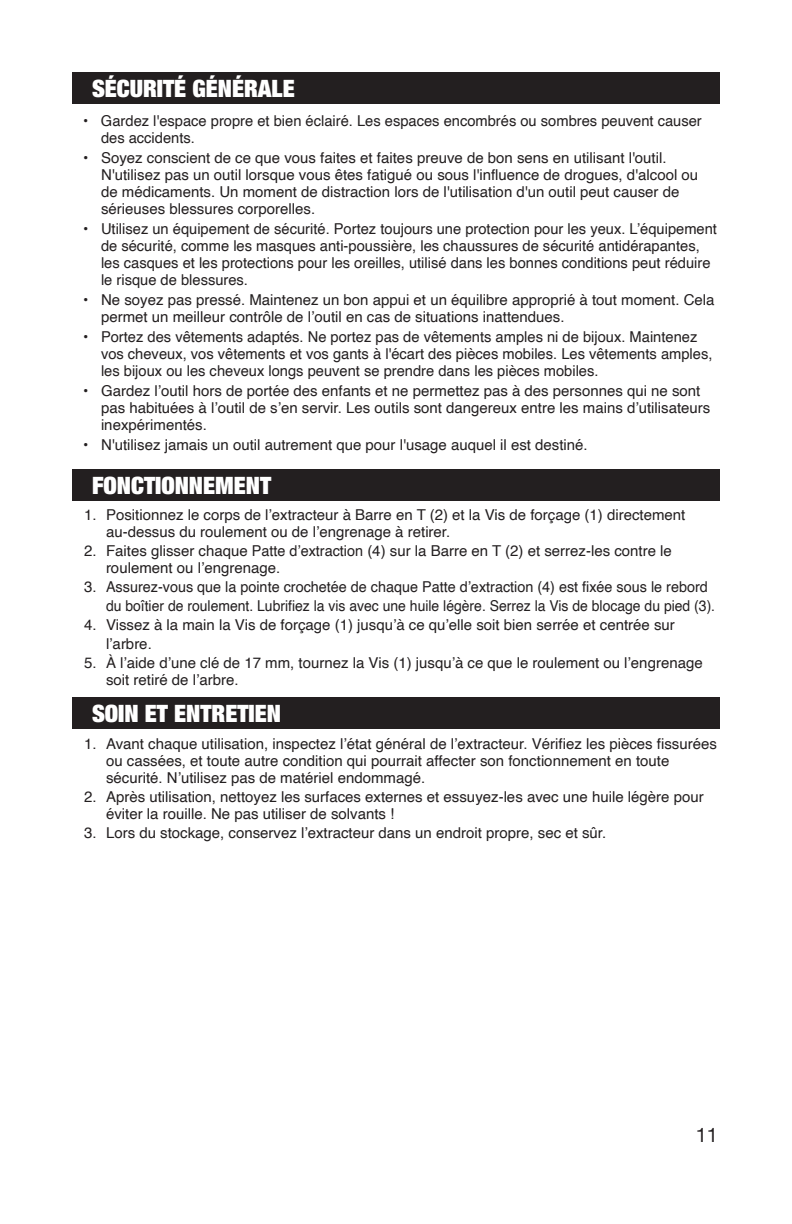
<style>
.page{position:relative;width:792px;height:1224px;background:#fff}
.page>*{position:absolute;margin:0;border:0;box-sizing:border-box;transform-origin:0 0}
.t1{font:900 expanded 24px "Helvetica Neue";color:#fff}
.t2{font:20px "Helvetica Neue";color:#231f20}
.t3{font:15px/17px "Helvetica";color:#231f20}
</style>
<div class="page">
<div style="left:72px;top:697px;width:648px;height:31px;background:#231f20"></div>
<div style="left:72px;top:469px;width:648px;height:32px;background:#231f20"></div>
<div style="left:72px;top:72px;width:648px;height:31px;background:#231f20"></div>
<p class="t1" style="left:92px;top:73px;width:204px">SÉCURITÉ GÉNÉRALE</p>
<p class="t3" style="left:101px;top:112px;width:602px;text-indent:-18px">• Gardez l'espace propre et bien éclairé. Les espaces encombrés ou sombres peuvent causer des accidents.</p>
<p class="t3" style="left:101px;top:149px;width:599px;text-indent:-18px">• Soyez conscient de ce que vous faites et faites preuve de bon sens en utilisant l'outil.<br>N'utilisez pas un outil lorsque vous êtes fatigué ou sous l'influence de drogues, d'alcool ou de médicaments. Un moment de distraction lors de l'utilisation d'un outil peut causer de sérieuses blessures corporelles.</p>
<p class="t3" style="left:101px;top:220px;width:618px;text-indent:-18px">• Utilisez un équipement de sécurité. Portez toujours une protection pour les yeux. L’équipement de sécurité, comme les masques anti-poussière, les chaussures de sécurité antidérapantes, les casques et les protections pour les oreilles, utilisé dans les bonnes conditions peut réduire le risque de blessures.</p>
<p class="t3" style="left:101px;top:291px;width:615px;text-indent:-18px">• Ne soyez pas pressé. Maintenez un bon appui et un équilibre approprié à tout moment. Cela permet un meilleur contrôle de l’outil en cas de situations inattendues.</p>
<p class="t3" style="left:101px;top:328px;width:613px;text-indent:-18px">• Portez des vêtements adaptés. Ne portez pas de vêtements amples ni de bijoux. Maintenez vos cheveux, vos vêtements et vos gants à l'écart des pièces mobiles. Les vêtements amples, les bijoux ou les cheveux longs peuvent se prendre dans les pièces mobiles.</p>
<p class="t3" style="left:101px;top:382px;width:611px;text-indent:-18px">• Gardez l’outil hors de portée des enfants et ne permettez pas à des personnes qui ne sont pas habituées à l’outil de s’en servir. Les outils sont dangereux entre les mains d’utilisateurs inexpérimentés.</p>
<p class="t3" style="left:83px;top:436px;width:506px">• N'utilisez jamais un outil autrement que pour l'usage auquel il est destiné.</p>
<p class="t1" style="left:92px;top:470px;width:181px">FONCTIONNEMENT</p>
<p class="t3" style="left:106px;top:507px;width:581px;text-indent:-22px">1. Positionnez le corps de l’extracteur à Barre en T (2) et la Vis de forçage (1) directement au-dessus du roulement ou de l’engrenage à retirer.</p>
<p class="t3" style="left:106px;top:543px;width:567px;text-indent:-22px">2. Faites glisser chaque Patte d’extraction (4) sur la Barre en T (2) et serrez-les contre le roulement ou l’engrenage.</p>
<p class="t3" style="left:106px;top:578px;width:611px;line-height:19px;text-indent:-22px">3. Assurez-vous que la pointe crochetée de chaque Patte d’extraction (4) est fixée sous le rebord du boîtier de roulement. Lubrifiez la vis avec une huile légère. Serrez la Vis de blocage du pied (3).</p>
<p class="t3" style="left:106px;top:616px;width:570px;line-height:19px;text-indent:-22px">4. Vissez à la main la Vis de forçage (1) jusqu’à ce qu’elle soit bien serrée et centrée sur l’arbre.</p>
<p class="t3" style="left:106px;top:655px;width:598px;text-indent:-22px">5. À l’aide d’une clé de 17 mm, tournez la Vis (1) jusqu’à ce que le roulement ou l’engrenage soit retiré de l’arbre.</p>
<p class="t1" style="left:92px;top:698px;width:190px">SOIN ET ENTRETIEN</p>
<p class="t3" style="left:106px;top:736px;width:612px;text-indent:-22px">1. Avant chaque utilisation, inspectez l’état général de l’extracteur. Vérifiez les pièces fissurées ou cassées, et toute autre condition qui pourrait affecter son fonctionnement en toute sécurité. N’utilisez pas de matériel endommagé.</p>
<p class="t3" style="left:106px;top:789px;width:599px;text-indent:-22px">2. Après utilisation, nettoyez les surfaces externes et essuyez-les avec une huile légère pour éviter la rouille. Ne pas utiliser de solvants !</p>
<p class="t3" style="left:84px;top:825px;width:524px">3. Lors du stockage, conservez l’extracteur dans un endroit propre, sec et sûr.</p>
<p class="t2" style="left:696px;top:1120px;width:24px">11</p>
</div>
